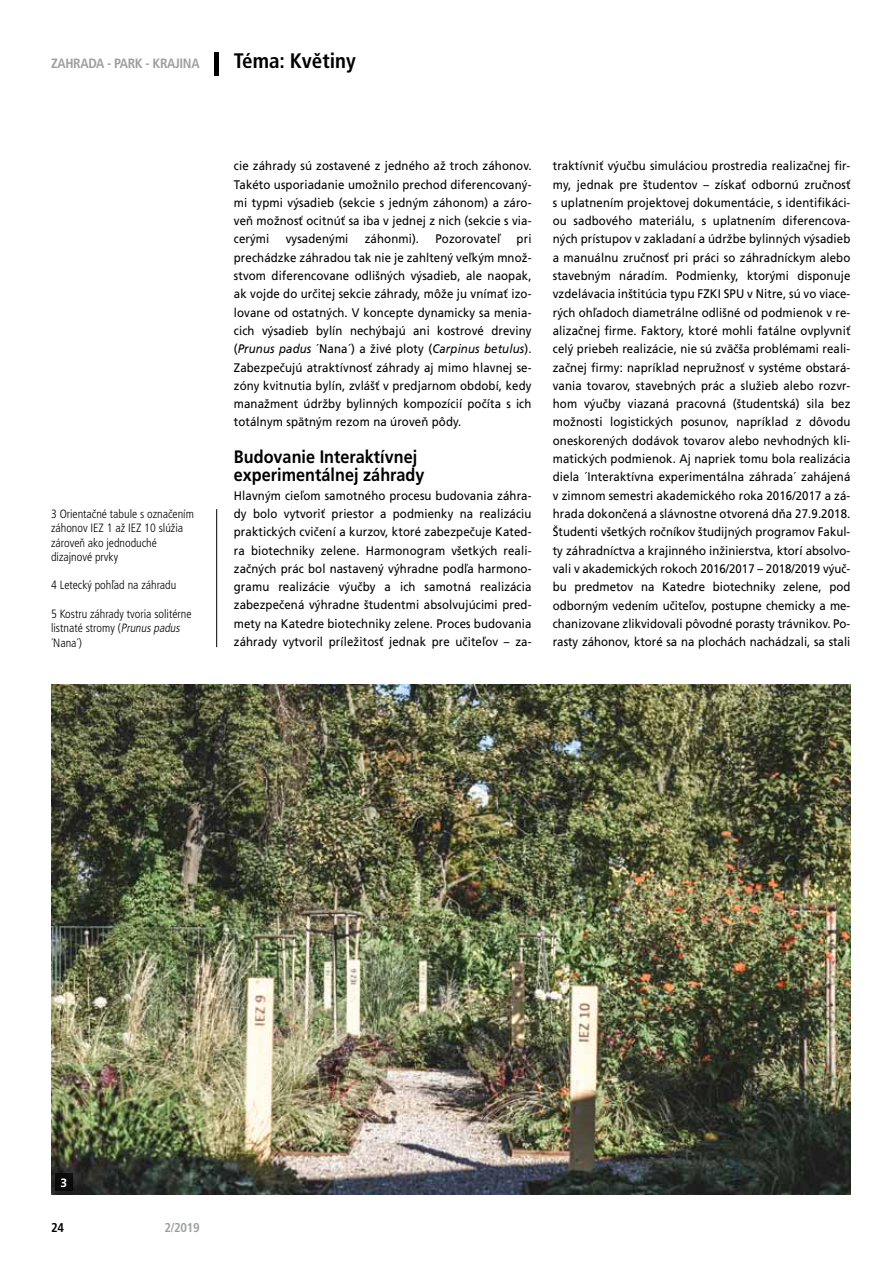
<style>
.page{position:relative;width:893px;height:1263px;background:#fff}
.page>*{position:absolute;margin:0;border:0;box-sizing:border-box;transform-origin:0 0}
.t1{font:700 condensed 21px "Frutiger OT";color:#000}
.t2{font:700 18px/18.3px "Frutiger OT";color:#000;scale:.9 1}
.t3{font:700 condensed 13.5px "Frutiger OT";letter-spacing:.01em;color:#9c9e9f}
.t4{font:700 condensed 12.75px "Frutiger OT";color:#9c9e9f}
.t5{font:700 condensed 12.75px "Frutiger OT";color:#000}
.t6{font:12.45px/18.3px "Frutiger OT";letter-spacing:.01em;color:#000;text-align:justify;scale:.92 1}
.t7{font:300 condensed 12px/14.2px "Frutiger OT";color:#000}
.t8{font:700 12px "Frutiger OT";color:#fff}
.s1{font-style:italic}
</style>
<div class="page">
<hr style="left:215px;top:52px;width:4px;height:23px;background:#000">
<img style="left:51px;top:685px;width:799px;height:510px">
<hr style="left:216px;top:509px;width:1px;height:138px;background:#000">
<div style="left:55px;top:1174px;width:17px;height:17px;background:#0a0a09"></div>
<p class="t3" style="left:51px;top:56px;width:149px">ZAHRADA - PARK - KRAJINA</p>
<h1 class="t1" style="left:234px;top:50px;width:123px">TÉMA: KVĚTINY</h1>
<p class="t7" style="left:51px;top:507px;width:144px">3 Orientačné tabule s označením záhonov IEZ 1 až IEZ 10 slúžia zároveň ako jednoduché dizajnové prvky</p>
<p class="t7" style="left:51px;top:579px;width:127px">4 Letecký pohľad na záhradu</p>
<p class="t7" style="left:51px;top:607px;width:142px">5 Kostru záhrady tvoria solitérne listnaté stromy (<span class="s1">Prunuspadus </span>´Nana´)</p>
<p class="t6" style="left:234px;top:157px;width:325px">cie záhrady sú zostavené z jedného až troch záhonov.<br>Takéto usporiadanie umožnilo prechod diferencovaný&shy;mi typmi výsadieb (sekcie s jedným záhonom) a záro&shy;veň možnosť ocitnúť sa iba v jednej z nich (sekcie s via&shy;cerými</p>
<p class="t6" style="left:286px;top:230px;width:70px">vysadenými</p>
<p class="t6" style="left:365px;top:230px;width:61px">záhonmi).</p>
<p class="t6" style="left:435px;top:230px;width:72px">Pozorovateľ</p>
<p class="t6" style="left:234px;top:230px;width:325px;text-indent:283px">pri prechádzke záhradou tak nie je zahltený veľkým množ&shy;stvom diferencovane odlišných výsadieb, ale naopak, ak vojde do určitej sekcie záhrady, môže ju vnímať izo&shy;lovane od ostatných. V koncepte dynamicky sa menia&shy;cich výsadieb bylín nechýbajú ani kostrové dreviny (<span class="s1">Prunus padus</span> ´Nana´) a živé ploty (<span class="s1">Carpinus betulus</span>).<br>Zabezpečujú atraktívnosť záhrady aj mimo hlavnej se&shy;zóny kvitnutia bylín, zvlášť v predjarnom období, kedy manažment údržby bylinných kompozícií počíta s ich totálnym spätným rezom na úroveň pôdy.</p>
<h2 class="t2" style="left:234px;top:448px;width:213px">Budovanie Interaktívnej experimentálnej záhrady</h2>
<p class="t6" style="left:234px;top:486px;width:325px">Hlavným cieľom samotného procesu budovania záhra&shy;dy bolo vytvoriť priestor a podmienky na realizáciu praktických cvičení a kurzov, ktoré zabezpečuje Kated&shy;ra biotechniky zelene. Harmonogram všetkých reali&shy;začných prác bol nastavený výhradne podľa harmono&shy;gramu realizácie výučby a ich samotná realizácia zabezpečená výhradne študentmi absolvujúcimi pred&shy;mety na Katedre biotechniky zelene. Proces budovania záhrady vytvoril príležitosť jednak pre učiteľov – za-</p>
<p class="t6" style="left:553px;top:157px;width:325px">traktívniť výučbu simuláciou prostredia realizačnej fir&shy;my, jednak pre študentov – získať odbornú zručnosť s uplatnením projektovej dokumentácie, s identifikáci&shy;ou sadbového materiálu, s uplatnením diferencova&shy;ných prístupov v zakladaní a údržbe bylinných výsadieb a manuálnu zručnosť pri práci so záhradníckym alebo stavebným náradím. Podmienky, ktorými disponuje vzdelávacia inštitúcia typu FZKI SPU v Nitre, sú vo viace&shy;rých ohľadoch diametrálne odlišné od podmienok v re&shy;alizačnej firme. Faktory, ktoré mohli fatálne ovplyvniť celý priebeh realizácie, nie sú zväčša problémami reali&shy;začnej firmy: napríklad nepružnosť v systéme obstará&shy;vania tovarov, stavebných prác a služieb alebo rozvr&shy;hom výučby viazaná pracovná (študentská) sila bez možnosti logistických posunov, napríklad z dôvodu oneskorených dodávok tovarov alebo nevhodných kli&shy;matických podmienok. Aj napriek tomu bola realizácia diela ´Interaktívna experimentálna záhrada´ zahájená v zimnom semestri akademického roka 2016/2017 a zá&shy;hrada dokončená a slávnostne otvorená dňa 27.9.2018.<br>Študenti všetkých ročníkov študijných programov Fakul&shy;ty záhradníctva a krajinného inžinierstva, ktorí absolvo&shy;vali v akademických rokoch 2016/2017 – 2018/2019 výuč&shy;bu predmetov na Katedre biotechniky zelene, pod odborným vedením učiteľov, postupne chemicky a me&shy;chanizovane zlikvidovali pôvodné porasty trávnikov. Po&shy;rasty záhonov, ktoré sa na plochách nachádzali, sa stali</p>
<p class="t8" style="left:60px;top:1176px;width:8px">3</p>
<p class="t5" style="left:51px;top:1221px;width:15px">24</p>
<p class="t4" style="left:164px;top:1221px;width:37px">2/2019</p>
</div>
